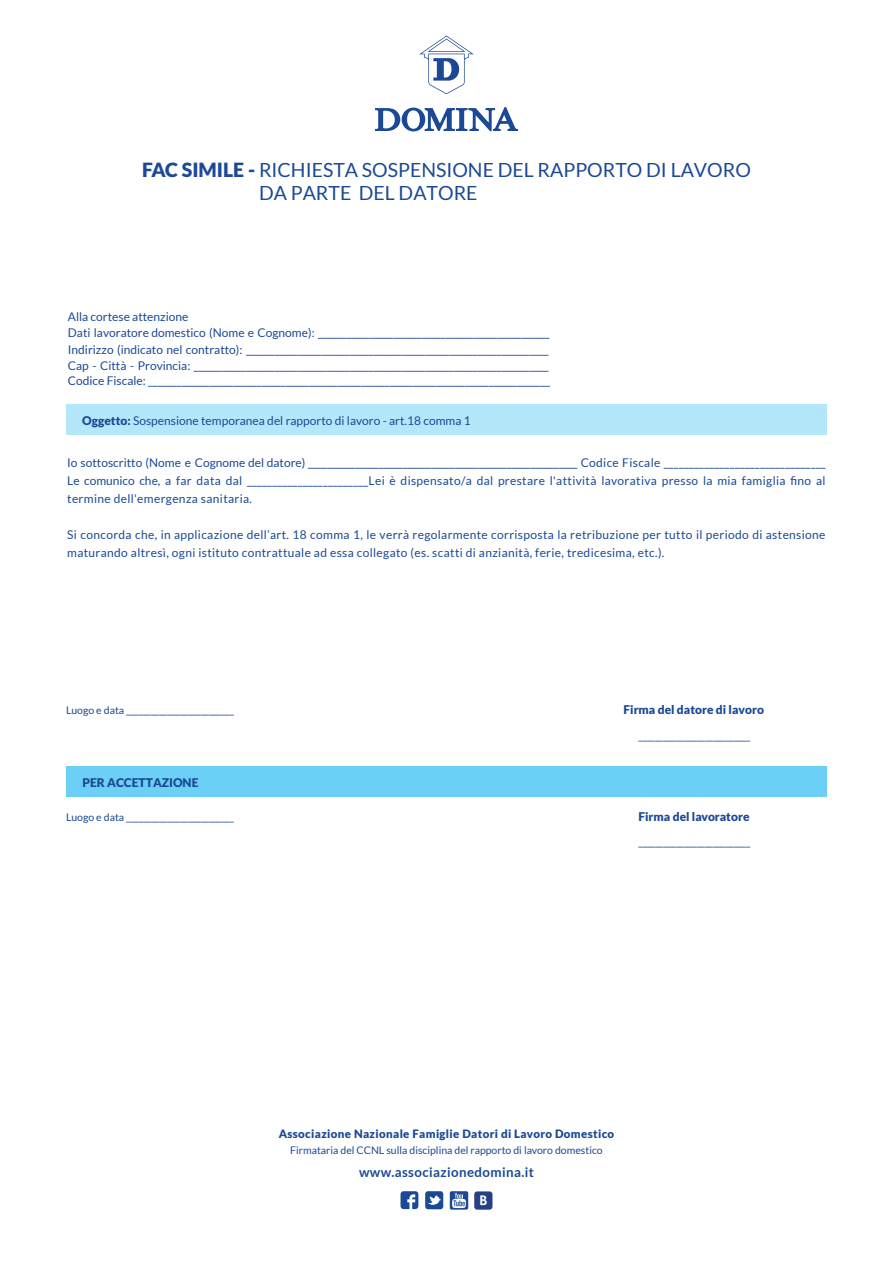
<style>
.page{position:relative;width:893px;height:1263px;background:#fff}
.page>*{position:absolute;margin:0;border:0;box-sizing:border-box;transform-origin:0 0}
.t1{font:19.5px/23.4px "Lato";color:#1b4996}
.t2{font:700 13.35px "Lato";letter-spacing:.03em;color:#1b4996}
.t3{font:700 13.05px "Aller";color:#fff}
.t4{font:12px/18px "Lato";letter-spacing:.03em;color:#1b4996;text-align:justify}
.t5{font:12px/16.5px "Lato";color:#1b4996}
.t6{font:900 12px "Lato";color:#1b4996}
.t7{font:900 11.55px "Lato";letter-spacing:.03em;color:#1b4996}
.t8{font:10.5px "Lato";color:#1b4996}
.s1{font-weight:900}
</style>
<div class="page">
<div style="left:67px;top:405px;width:760px;height:30px;background:#b5e7fa"></div>
<div style="left:67px;top:766px;width:760px;height:30px;background:#6bcff6"></div>
<svg style="left:419px;top:36px;width:55px;height:58px"></svg>
<svg style="left:375px;top:107px;width:143px;height:25px"></svg>
<svg style="left:400px;top:1191px;width:18px;height:18px"></svg>
<svg style="left:425px;top:1191px;width:18px;height:18px"></svg>
<svg style="left:450px;top:1191px;width:18px;height:19px"></svg>
<div style="left:474px;top:1191px;width:18px;height:19px;background:#264085;border-radius:3px"></div>
<h1 class="t1" style="left:259px;top:158px;width:493px;text-indent:-117px"><span class="s1">FAC SIMILE -</span> RICHIESTA SOSPENSIONE DEL RAPPORTO DI LAVORO<br>DA PARTE DEL DATORE</h1>
<p class="t5" style="left:68px;top:308px;width:483px">Alla cortese attenzione<br>Dati lavoratore domestico (Nome e Cognome): _________________________________________________ Indirizzo (indicato nel contratto): ________________________________________________________________ Cap - Città - Provincia: ___________________________________________________________________________</p>
<p class="t5" style="left:68px;top:372px;width:484px">Codice Fiscale: _____________________________________________________________________________________</p>
<p class="t5" style="left:82px;top:413px;width:390px"><span class="s1">Oggetto:</span> Sospensione temporanea del rapporto di lavoro - art.18 comma 1</p>
<p class="t4" style="left:67px;top:454px;width:760px">Io sottoscritto (Nome e Cognome del datore) _________________________________________________________ Codice Fiscale ________________________________ Le comunico che, a far data dal ________________________Lei è dispensato/a dal prestare l'attività lavorativa presso la mia famiglia fino al termine dell'emergenza sanitaria.</p>
<p class="t4" style="left:67px;top:526px;width:760px">Si concorda che, in applicazione dell’art. 18 comma 1, le verrà regolarmente corrisposta la retribuzione per tutto il periodo di astensione maturando altresì, ogni istituto contrattuale ad essa collegato (es. scatti di anzianità, ferie, tredicesima, etc.).</p>
<p class="t8" style="left:66px;top:704px;width:169px">Luogo e data __________________________</p>
<p class="t6" style="left:624px;top:703px;width:142px">Firma del datore di lavoro</p>
<p class="t8" style="left:638px;top:730px;width:113px">___________________________</p>
<p class="t6" style="left:82px;top:775px;width:117px">PER ACCETTAZIONE</p>
<p class="t8" style="left:66px;top:811px;width:169px">Luogo e data __________________________</p>
<p class="t6" style="left:638px;top:809px;width:112px">Firma del lavoratore</p>
<p class="t8" style="left:638px;top:836px;width:113px">___________________________</p>
<p class="t7" style="left:279px;top:1127px;width:337px">Associazione Nazionale Famiglie Datori di Lavoro Domestico</p>
<p class="t2" style="left:359px;top:1165px;width:176px">www.associazionedomina.it</p>
<p class="t3" style="left:479px;top:1192px;width:9px">B</p>
<p class="t8" style="left:290px;top:1144px;width:314px">Firmataria del CCNL sulla disciplina del rapporto di lavoro domestico</p>
</div>
